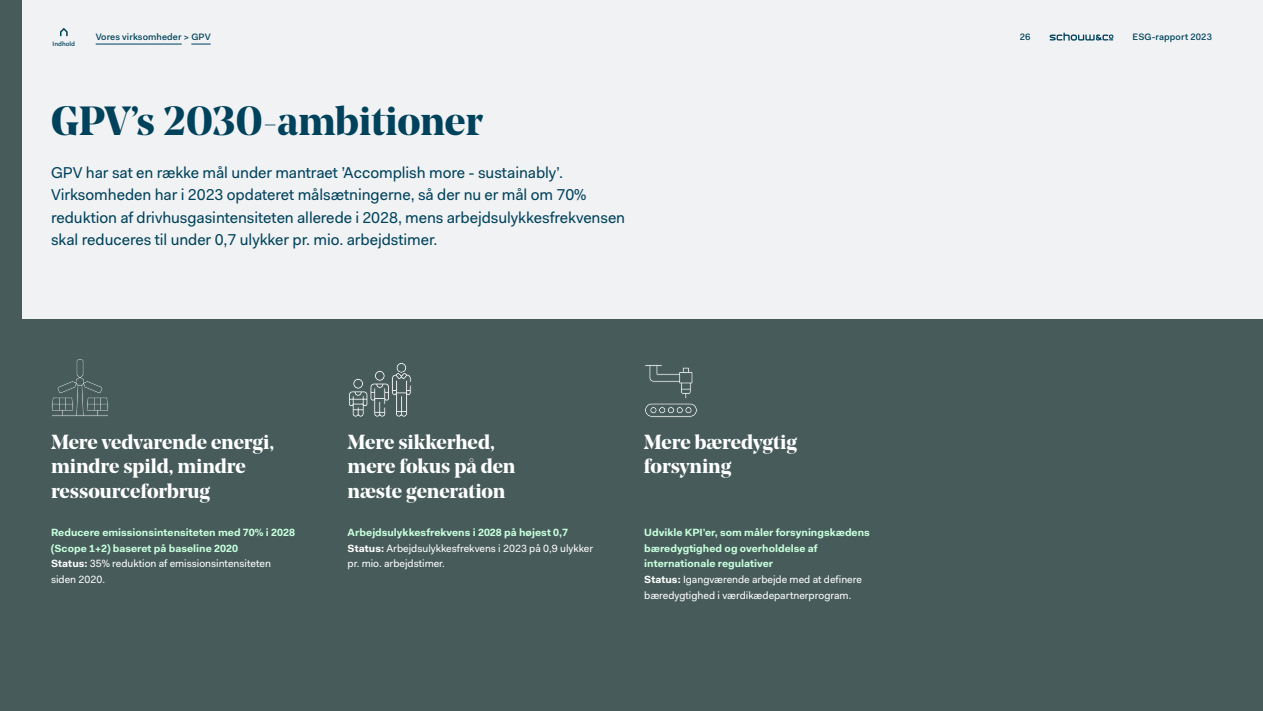
<style>
.page{position:relative;width:1263px;height:711px;background:#fff}
.page>*{position:absolute;margin:0;border:0;box-sizing:border-box;transform-origin:0 0}
.t1{font:700 40.5px "Noe Display";letter-spacing:-.005em;color:#00425c}
.t2{font:700 20.25px/24px "Noe Display";letter-spacing:-.005em;color:#fff}
.t3{font:15.75px/22.5px "Fakt";letter-spacing:-.005em;color:#00425c}
.t4{font:700 10.5px/15.8px "Fakt";color:#c7ffdd}
.t5{font:10.5px/15.8px "Fakt";color:#fff}
.t6{font:500 9.3px "Fakt";letter-spacing:.01em;color:#00425c}
.t7{font:500 6.45px "Fakt";color:#00425c}
.s1{color:#fff}
.s2{font-weight:400;color:#fff}
.s3{font-weight:700;color:#c7ffdd}
.s4{font-weight:700}
</style>
<div class="page">
<div style="left:0;top:0;width:1263px;height:710px;background:#f0f2f3"></div>
<div style="left:0;top:319px;width:1263px;height:391px;background:#475c5a"></div>
<div style="left:0;top:0;width:21px;height:319px;background:#475c5a"></div>
<svg style="left:644px;top:365px;width:54px;height:52px"></svg>
<svg style="left:51px;top:359px;width:58px;height:57px"></svg>
<svg style="left:349px;top:363px;width:62px;height:54px"></svg>
<svg style="left:60px;top:28px;width:8px;height:8px"></svg>
<svg style="left:1050px;top:33px;width:63px;height:8px"></svg>
<hr style="left:96px;top:44px;width:86px;height:1px;background:#00425c">
<svg style="left:191px;top:44px;width:20px;height:1px"></svg>
<p class="t7" style="left:53px;top:39px;width:24px">Indhold</p>
<p class="t6" style="left:96px;top:31px;width:117px">Vores virksomheder &gt; GPV</p>
<p class="t6" style="left:1020px;top:31px;width:12px">26</p>
<p class="t6" style="left:1132px;top:31px;width:81px">ESG-rapport 2023</p>
<h1 class="t1" style="left:51px;top:95px;width:433px">GPV’s 2030-ambitioner</h1>
<p class="t3" style="left:51px;top:161px;width:575px">GPV har sat en række mål under mantraet ’Accomplish more - sustainably’.<br>Virksomheden har i 2023 opdateret målsætningerne, så der nu er mål om 70% reduktion af drivhusgasintensiteten allerede i 2028, mens arbejdsulykkesfrekvensen skal reduceres til under 0,7 ulykker pr. mio. arbejdstimer.</p>
<h2 class="t2" style="left:51px;top:429px;width:225px">Mere vedvarende energi, mindre spild, mindre ressourceforbrug</h2>
<h2 class="t2" style="left:644px;top:429px;width:155px">Mere bæredygtig forsyning</h2>
<p class="t4" style="left:644px;top:524px;width:227px">Udvikle KPI’er, som måler forsyningskædens bæredygtighed og overholdelse af internationale regulativer<br><span class="s1">Status:</span> <span class="s2">Igangværende arbejde med at definere bæredygtighed i værdikædepartnerprogram.</span></p>
<h2 class="t2" style="left:348px;top:429px;width:169px">Mere sikkerhed, mere fokus på den næste generation</h2>
<p class="t4" style="left:51px;top:524px;width:245px">Reducere emissionsintensiteten med 70% i 2028 (Scope 1+2) baseret på baseline 2020<br><span class="s1">Status:</span> <span class="s2">35% reduktion af emissionsintensiteten siden 2020.</span></p>
<p class="t5" style="left:348px;top:524px;width:247px"><span class="s3">Arbejdsulykkesfrekvens i 2028 på højest 0,7<br></span><span class="s4">Status:</span> Arbejdsulykkesfrekvens i 2023 på 0,9 ulykker pr. mio. arbejdstimer.</p>
</div>
